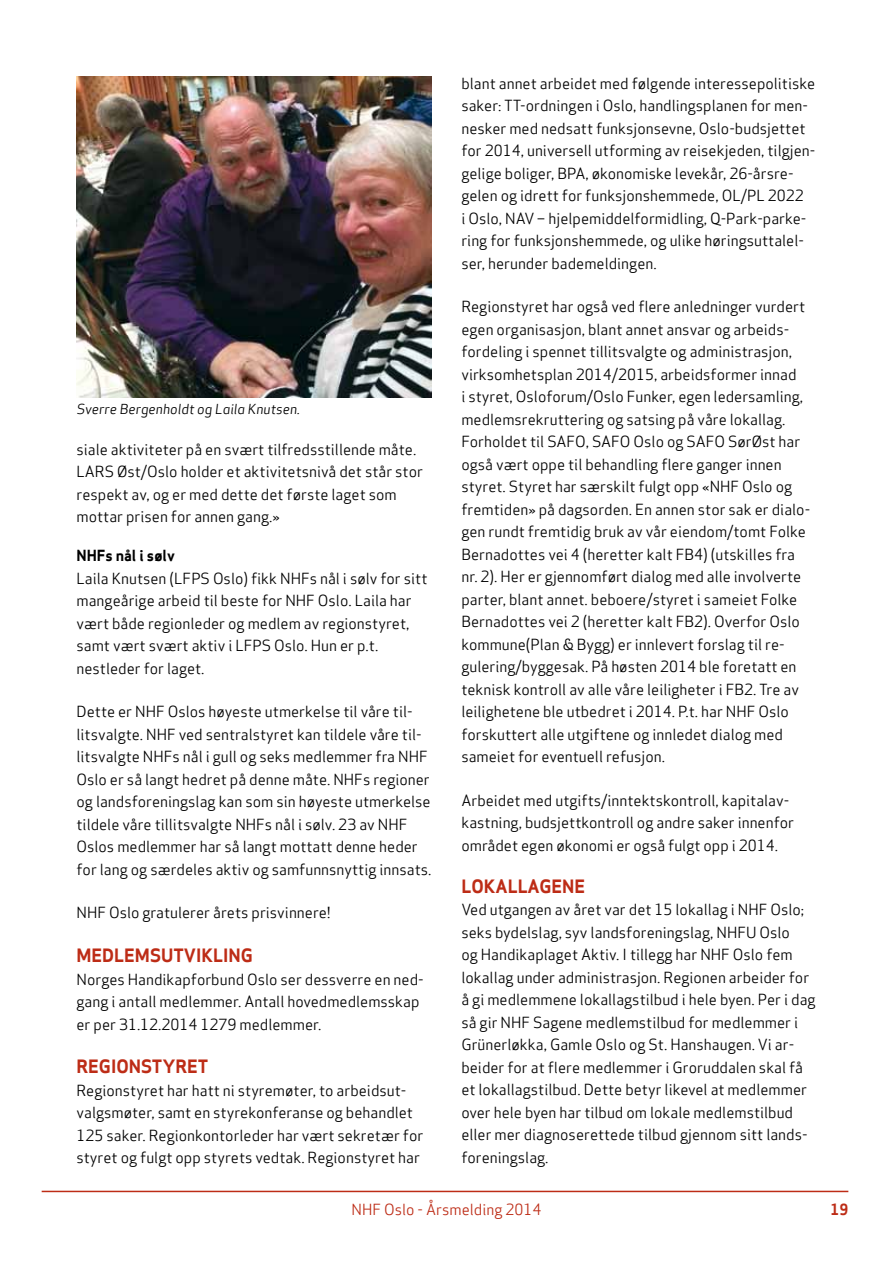
<style>
.page{position:relative;width:893px;height:1263px;background:#fff}
.page>*{position:absolute;margin:0;border:0;box-sizing:border-box;transform-origin:0 0}
.t1{font:18px "Apex Sans Bold T";color:#bd2c16}
.t2{font:15px/22.5px "Apex Sans Book T";color:#000}
.t3{font:15px "Apex Sans Book T";color:#bd2c16}
.t4{font:15px "Apex Sans Bold T";color:#000}
.t5{font:15px "Apex Sans Bold T";color:#bd2c16}
.t6{font:13.5px "Apex Sans Book Italic T";color:#000}
</style>
<div class="page">
<hr style="left:42px;top:1191px;width:806px;height:1px;background:#bd2c16">
<img style="left:77px;top:77px;width:354px;height:321px">
<p class="t6" style="left:77px;top:400px;width:225px">Sverre Bergenholdt og Laila Knutsen.</p>
<p class="t2" style="left:77px;top:438px;width:348px">siale aktiviteter på en svært tilfredsstillende måte.<br>LARS Øst/Oslo holder et aktivitetsnivå det står stor respekt av, og er med dette det første laget som mottar prisen for annen gang.»</p>
<p class="t4" style="left:77px;top:546px;width:100px">NH Fs nål i sølv</p>
<p class="t2" style="left:77px;top:567px;width:352px">Laila Knutsen (LFPS Oslo) fikk NHFs nål i sølv for sitt mangeårige arbeid til beste for NHF Oslo. Laila har vært både regionleder og medlem av regionstyret, samt vært svært aktiv i LFPS Oslo. Hun er p.t. nestleder for laget.</p>
<p class="t2" style="left:77px;top:700px;width:356px">Dette er NHF Oslos høyeste utmerkelse til våre til&shy;litsvalgte. NHF ved sentralstyret kan tildele våre til&shy;litsvalgte NHFs nål i gull og seks medlemmer fra NHF Oslo er så langt hedret på denne måte. NHFs regioner og landsforeningslag kan som sin høyeste utmerkelse tildele våre tillitsvalgte NHFs nål i sølv. 23 av NHF Oslos medlemmer har så langt mottatt denne heder for lang og særdeles aktiv og samfunnsnyttig innsats.</p>
<p class="t2" style="left:77px;top:901px;width:255px">NHF Oslo gratulerer årets prisvinnere!</p>
<p class="t1" style="left:77px;top:944px;width:13px">MEDLEMS</p>
<p class="t1" style="left:161px;top:944px;width:80px">UTVIKLING</p>
<p class="t2" style="left:77px;top:967px;width:349px">Norges Handikapforbund Oslo ser dessverre en ned&shy;gang i antall medlemmer. Antall hovedmedlemsskap er per 31.12.2014 1279 medlemmer.</p>
<p class="t1" style="left:77px;top:1055px;width:12px">REG</p>
<p class="t1" style="left:111px;top:1055px;width:18px">IONST</p>
<p class="t1" style="left:162px;top:1055px;width:25px">YRET</p>
<p class="t2" style="left:77px;top:1078px;width:348px">Regionstyret har hatt ni styremøter, to arbeidsut&shy;valgsmøter, samt en styrekonferanse og behandlet 125 saker. Regionkontorleder har vært sekretær for styret og fulgt opp styrets vedtak. Regionstyret har</p>
<p class="t2" style="left:461px;top:72px;width:355px">blant annet arbeidet med følgende interessepolitiske saker: TT-ordningen i Oslo, handlingsplanen for men&shy;nesker med nedsatt funksjonsevne, Oslo-budsjettet for 2014, universell utforming av reisekjeden, tilgjen&shy;gelige boliger, BPA, økonomiske levekår, 26-årsre&shy;gelen og idrett for funksjonshemmede, OL/PL 2022<br>i Oslo, NAV – hjelpemiddelformidling, Q-Park-parke&shy;ring for funksjonshemmede, og ulike høringsuttalel&shy;ser, herunder bademeldingen.</p>
<p class="t2" style="left:461px;top:295px;width:350px">Regionstyret har også ved flere anledninger vurdert egen organisasjon, blant annet ansvar og arbeids&shy;fordeling i spennet tillitsvalgte og administrasjon, virksomhetsplan 2014/2015, arbeidsformer innad<br>i styret, Osloforum/Oslo Funker, egen ledersamling, medlemsrekruttering og satsing på våre lokallag.<br>Forholdet til SAFO, SAFO Oslo og SAFO SørØst har også vært oppe til behandling flere ganger innen styret. Styret har særskilt fulgt opp «NHF Oslo og fremtiden» på dagsorden. En annen stor sak er dialo&shy;gen rundt fremtidig bruk av vår eiendom/tomt Folke Bernadottes vei 4 (heretter kalt FB4) (utskilles fra nr. 2). Her er gjennomført dialog med alle involverte parter, blant annet. beboere/styret i sameiet Folke Bernadottes vei 2 (heretter kalt FB2). Overfor Oslo kommune(Plan &amp; Bygg) er innlevert forslag til re&shy;gulering/byggesak. På høsten 2014 ble foretatt en teknisk kontroll av alle våre leiligheter i FB2. Tre av leilighetene ble utbedret i 2014. P.t. har NHF Oslo forskuttert alle utgiftene og innledet dialog med sameiet for eventuell refusjon.</p>
<p class="t2" style="left:461px;top:789px;width:334px">Arbeidet med utgifts/inntektskontroll, kapitalav&shy;kastning, budsjettkontroll og andre saker innenfor området egen økonomi er også fulgt opp i 2014.</p>
<p class="t1" style="left:461px;top:874px;width:13px">LOKALLAGENE</p>
<p class="t2" style="left:461px;top:898px;width:356px">Ved utgangen av året var det 15 lokallag i NHF Oslo; seks bydelslag, syv landsforeningslag, NHFU Oslo<br>og Handikaplaget Aktiv. I tillegg har NHF Oslo fem lokallag under administrasjon. Regionen arbeider for å gi medlemmene lokallagstilbud i hele byen. Per i dag så gir NHF Sagene medlemstilbud for medlemmer i Grünerløkka, Gamle Oslo og St. Hanshaugen. Vi ar&shy;beider for at flere medlemmer i Groruddalen skal få et lokallagstilbud. Dette betyr likevel at medlemmer over hele byen har tilbud om lokale medlemstilbud eller mer diagnoserettede tilbud gjennom sitt lands&shy;foreningslag.</p>
<p class="t3" style="left:352px;top:1199px;width:191px">NHF Oslo - Årsmelding 2014</p>
<p class="t5" style="left:830px;top:1199px;width:19px">19</p>
</div>
